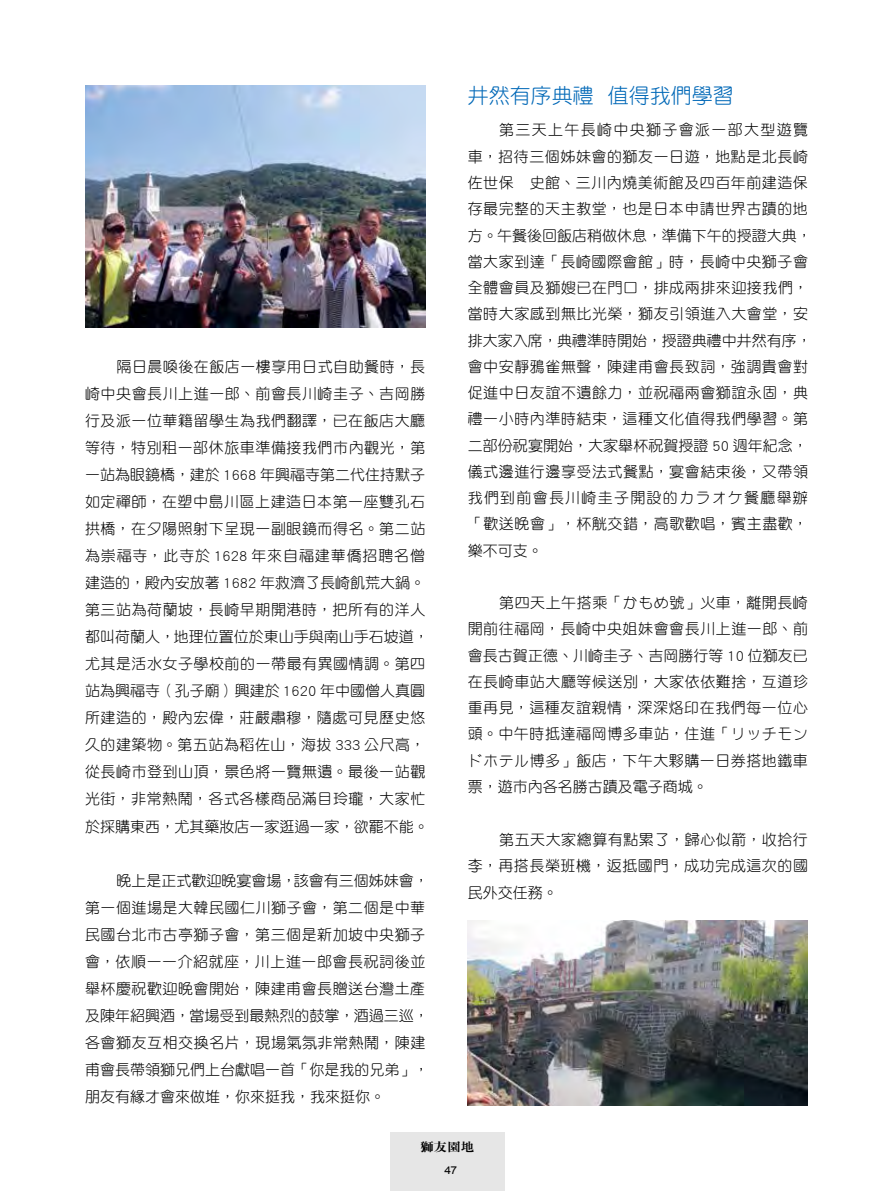
<style>
.page{position:relative;width:893px;height:1191px;background:#fff}
.page>*{position:absolute;margin:0;border:0;box-sizing:border-box;transform-origin:0 0}
.t1{font:21px "DF Yuan Std W3";color:#0068b7}
.t2{font:15px/27px "DF Yuan Std W3";letter-spacing:.035em;color:#000}
.t3{font:12.15px "DF Ming XB HK BF";color:#000;scale:1.11 1}
.t4{font:10.8px "Arial";color:#000;scale:1.11 1}
</style>
<div class="page">
<div style="left:391px;top:1132px;width:114px;height:59px;background:#e6e6e6"></div>
<img style="left:85px;top:85px;width:340px;height:242px">
<img style="left:468px;top:921px;width:340px;height:185px">
<p class="t2" style="left:85px;top:353px;width:345px;text-indent:32px">隔日晨喚後在飯店一樓享用日式自助餐時，長崎中央會長川上進一郎、前會長川崎圭子、吉岡勝行及派一位華籍留學生為我們翻譯，已在飯店大廳等待，特別租一部休旅車準備接我們市內觀光，第一站為眼鏡橋，建於 1668 年興福寺第二代住持默子如定禪師，在塑中島川區上建造日本第一座雙孔石拱橋，在夕陽照射下呈現一副眼鏡而得名。第二站為崇福寺，此寺於 1628 年來自福建華僑招聘名僧建造的，殿內安放著 1682 年救濟了長崎飢荒大鍋。第三站為荷蘭坡，長崎早期開港時，把所有的洋人都叫荷蘭人，地理位置位於東山手與南山手石坡道，尤其是活水女子學校前的一帶最有異國情調。第四站為興福寺（孔子廟）興建於 1620 年中國僧人真圓所建造的，殿內宏偉，莊嚴肅穆，隨處可見歷史悠久的建築物。第五站為稻佐山，海拔 333 公尺高，從長崎市登到山頂，景色將一覽無遺。最後一站觀光街，非常熱鬧，各式各樣商品滿目玲瓏，大家忙於採購東西，尤其藥妝店一家逛過一家，欲罷不能。</p>
<p class="t2" style="left:85px;top:866px;width:345px;text-indent:32px">晚上是正式歡迎晚宴會場，該會有三個姊妹會，第一個進場是大韓民國仁川獅子會，第二個是中華民國台北市古亭獅子會，第三個是新加坡中央獅子會，依順一一介紹就座，川上進一郎會長祝詞後並舉杯慶祝歡迎晚會開始，陳建甫會長贈送台灣土產及陳年紹興酒，當場受到最熱烈的鼓掌，酒過三巡，各會獅友互相交換名片，現場氣氛非常熱鬧，陳建甫會長帶領獅兄們上台獻唱一首「你是我的兄弟」，朋友有緣才會來做堆，你來挺我，我來挺你。</p>
<h1 class="t1" style="left:468px;top:84px;width:267px">井然有序典禮 值得我們學習</h1>
<p class="t2" style="left:468px;top:117px;width:345px;line-height:26.2px;text-indent:32px">第三天上午長崎中央獅子會派一部大型遊覽車，招待三個姊妹會的獅友一日遊，地點是北長崎佐世保歴史館、三川內燒美術館及四百年前建造保存最完整的天主教堂，也是日本申請世界古蹟的地方。午餐後回飯店稍做休息，準備下午的授證大典，當大家到達「長崎國際會館」時，長崎中央獅子會全體會員及獅嫂已在門口，排成兩排來迎接我們，當時大家感到無比光榮，獅友引領進入大會堂，安排大家入席，典禮準時開始，授證典禮中井然有序，會中安靜鴉雀無聲，陳建甫會長致詞，強調貴會對促進中日友誼不遺餘力，並祝福兩會獅誼永固，典禮一小時內準時結束，這種文化值得我們學習。第二部份祝宴開始，大家舉杯祝賀授證 50 週年紀念，儀式邊進行邊享受法式餐點，宴會結束後，又帶領我們到前會長川崎圭子開設的カラオケ餐廳舉辦「歡送晚會」，杯觥交錯，高歌歡唱，賓主盡歡，樂不可支。</p>
<p class="t2" style="left:468px;top:589px;width:342px;line-height:26.2px;text-align:justify;text-indent:32px">第四天上午搭乘「かもめ號」火車，離開長崎開前往福岡，長崎中央姐妹會會長川上進一郎、前會長古賀正德、川崎圭子、吉岡勝行等 10 位獅友已在長崎車站大廳等候送別，大家依依難捨，互道珍重再見，這種友誼親情，深深烙印在我們每一位心頭。中午時抵達福岡博多車站，住進「リッチモンドホテル博多」飯店，下午大夥購一日券搭地鐵車票，遊市內各名勝古蹟及電子商城。</p>
<p class="t2" style="left:468px;top:825px;width:342px;text-align:justify;text-indent:32px">第五天大家總算有點累了，歸心似箭，收拾行李，再搭長榮班機，返抵國門，成功完成這次的國民外交任務。</p>
<p class="t3" style="left:420px;top:1141px;width:50px">獅友園地</p>
<p class="t4" style="left:445px;top:1162px;width:13px">47</p>
</div>
